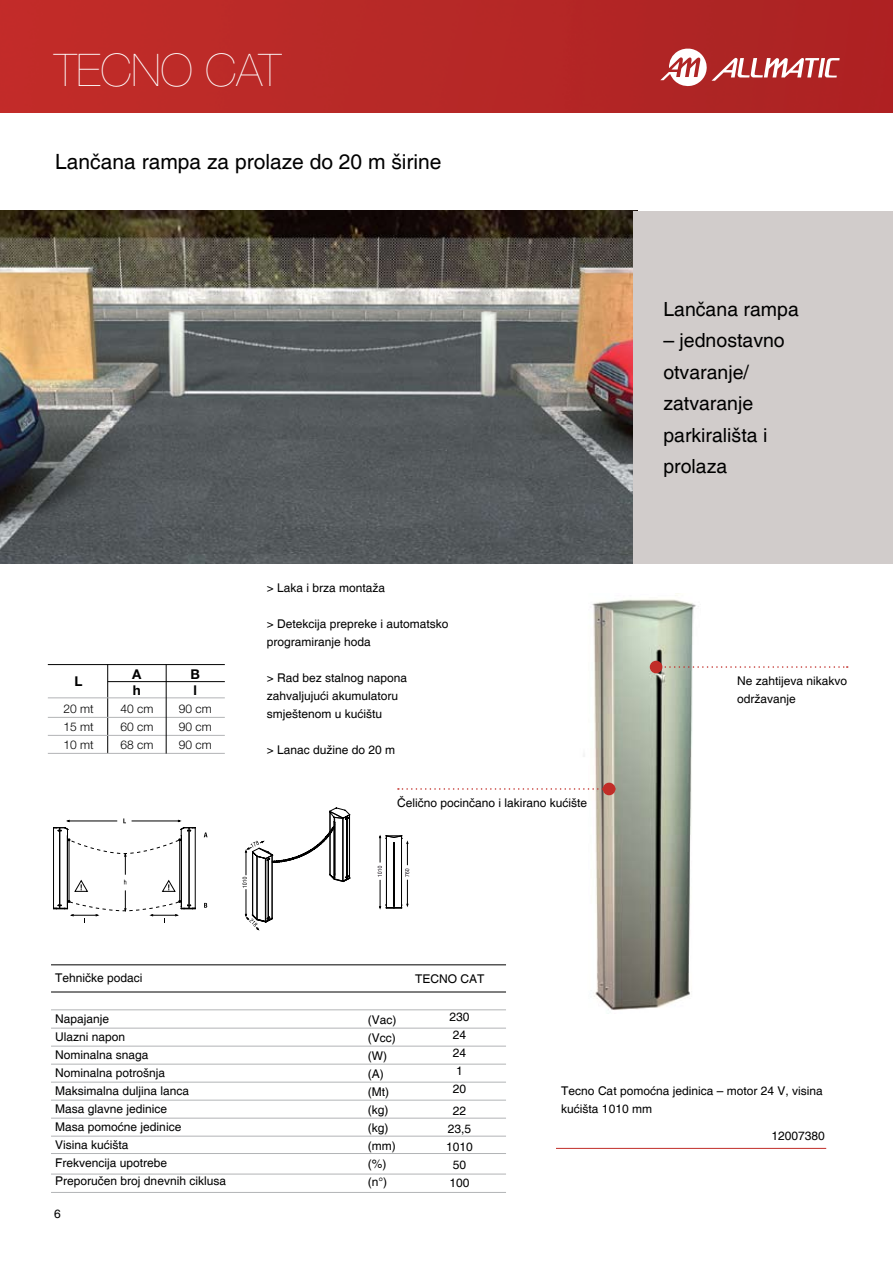
<style>
.page{position:relative;width:893px;height:1263px;background:#fff}
.page>*{position:absolute;margin:0;border:0;box-sizing:border-box;transform-origin:0 0}
.t1{font:200 45px "Helvetica Neue";color:#fff}
.t2{font:21px "Helvetica";color:#000}
.t3{font:19.5px/31.5px "Helvetica";color:#000}
.t4{font:700 13.5px/16.5px "Helvetica Neue";color:#000}
.t5{font:12px/18px "Helvetica";color:#000}
.t6{font:300 12px/18px "Helvetica Neue";color:#000;text-align:justify}
</style>
<div class="page">
<img style="left:0;top:0;width:893px;height:113px">
<svg style="left:660px;top:49px;width:185px;height:37px"></svg>
<img style="left:0;top:211px;width:634px;height:353px">
<div style="left:634px;top:211px;width:259px;height:353px;background:#d1cccb"></div>
<hr style="left:51px;top:964px;width:455px;height:1px;background:#000">
<hr style="left:51px;top:992px;width:455px;height:1px;background:#000">
<hr style="left:51px;top:1028px;width:455px;height:1px;background:#b2b4b6">
<hr style="left:51px;top:1046px;width:455px;height:1px;background:#b2b4b6">
<hr style="left:51px;top:1064px;width:455px;height:1px;background:#b2b4b6">
<hr style="left:51px;top:1082px;width:455px;height:1px;background:#b2b4b6">
<hr style="left:51px;top:1100px;width:455px;height:1px;background:#b2b4b6">
<hr style="left:51px;top:1118px;width:455px;height:1px;background:#b2b4b6">
<hr style="left:51px;top:1136px;width:455px;height:1px;background:#b2b4b6">
<img style="left:583px;top:593px;width:113px;height:421px">
<svg style="left:398px;top:788px;width:205px;height:2px"></svg>
<div style="left:604px;top:783px;width:11px;height:11px;background:#c12d28;border-radius:50%"></div>
<div style="left:603px;top:783px;width:12px;height:12px;border:2px solid #c12d28;border-radius:50%"></div>
<svg style="left:662px;top:666px;width:186px;height:2px"></svg>
<div style="left:650px;top:661px;width:12px;height:12px;background:#c12d28;border-radius:50%"></div>
<div style="left:650px;top:661px;width:12px;height:12px;border:2px solid #c12d28;border-radius:50%"></div>
<svg style="left:378px;top:835px;width:31px;height:74px"></svg>
<svg style="left:242px;top:807px;width:108px;height:123px"></svg>
<hr style="left:107px;top:664px;width:1px;height:89px;background:#000">
<hr style="left:48px;top:664px;width:177px;height:1px;background:#000">
<hr style="left:48px;top:697px;width:177px;height:1px;background:#b2b4b6">
<hr style="left:48px;top:753px;width:177px;height:1px;background:#b2b4b6">
<hr style="left:48px;top:717px;width:177px;height:1px;background:#b2b4b6">
<hr style="left:48px;top:735px;width:177px;height:1px;background:#b2b4b6">
<hr style="left:166px;top:664px;width:1px;height:89px;background:#000">
<hr style="left:108px;top:681px;width:117px;height:1px;background:#000">
<svg style="left:204px;top:832px;width:3px;height:5px"></svg>
<svg style="left:204px;top:903px;width:3px;height:5px"></svg>
<svg style="left:53px;top:818px;width:143px;height:105px"></svg>
<hr style="left:69px;top:840px;width:1px;height:61px;background:#000">
<hr style="left:51px;top:1153px;width:455px;height:1px;background:#b2b4b6">
<hr style="left:51px;top:1174px;width:455px;height:1px;background:#b2b4b6">
<hr style="left:51px;top:1192px;width:455px;height:1px;background:#b2b4b6">
<hr style="left:51px;top:1009px;width:455px;height:1px;background:#b2b4b6">
<hr style="left:556px;top:1148px;width:270px;height:1px;background:#c12d28">
<h1 class="t1" style="left:54px;top:44px;width:229px">TECNO CAT</h1>
<h2 class="t2" style="left:55px;top:150px;width:388px">Lančana rampa za prolaze do 20 m širine</h2>
<p class="t4" style="left:74px;top:673px;width:10px">L</p>
<p class="t6" style="left:63px;top:699px;width:32px">20 mt 15 mt 10 mt</p>
<p class="t4" style="left:132px;top:666px;width:11px">A h</p>
<p class="t6" style="left:120px;top:699px;width:34px">40 cm 60 cm 68 cm</p>
<p class="t4" style="left:191px;top:666px;width:11px">B l</p>
<p class="t6" style="left:179px;top:699px;width:34px">90 cm 90 cm 90 cm</p>
<p class="t5" style="left:267px;top:579px;width:120px">&gt; Laka i brza montaža</p>
<p class="t5" style="left:267px;top:615px;width:183px">&gt; Detekcija prepreke i automatsko programiranje hoda</p>
<p class="t5" style="left:267px;top:669px;width:142px">&gt; Rad bez stalnog napona zahvaljujući akumulatoru smještenom u kućištu</p>
<p class="t5" style="left:267px;top:741px;width:130px">&gt; Lanac dužine do 20 m</p>
<p class="t5" style="left:397px;top:794px;width:192px">Čelično pocinčano i lakirano kućište</p>
<h3 class="t3" style="left:663px;top:294px;width:137px">Lančana rampa</h3>
<h3 class="t3" style="left:663px;top:325px;width:123px">– jednostavno otvaranje/ zatvaranje parkirališta i prolaza</h3>
<p class="t5" style="left:737px;top:672px;width:112px">Ne zahtijeva nikakvo održavanje</p>
<p class="t5" style="left:55px;top:969px;width:89px">Tehničke podaci</p>
<p class="t5" style="left:55px;top:1010px;width:172px">Napajanje<br>Ulazni napon<br>Nominalna snaga<br>Nominalna potrošnja<br>Maksimalna duljina lanca<br>Masa glavne jedinice<br>Masa pomoćne jedinice<br>Visina kućišta<br>Frekvencija upotrebe<br>Preporučen broj dnevnih ciklusa</p>
<p class="t5" style="left:368px;top:1012px;width:30px">(Vac) (Vcc) (W) (A) (Mt) (kg) (kg) (mm) (%) (n°)</p>
<p class="t5" style="left:54px;top:1205px;width:8px">6</p>
<p class="t5" style="left:415px;top:970px;width:71px">TECNO CAT</p>
<p class="t5" style="left:449px;top:1009px;width:22px">230<br>24<br>24<br>1<br>20</p>
<p class="t5" style="left:446px;top:1102px;width:28px;text-align:center">22<br>23,5<br>1010<br>50<br>100</p>
<p class="t5" style="left:561px;top:1083px;width:263px">Tecno Cat pomoćna jedinica – motor 24 V, visina kućišta 1010 mm</p>
<p class="t5" style="left:771px;top:1127px;width:55px">12007380</p>
</div>
